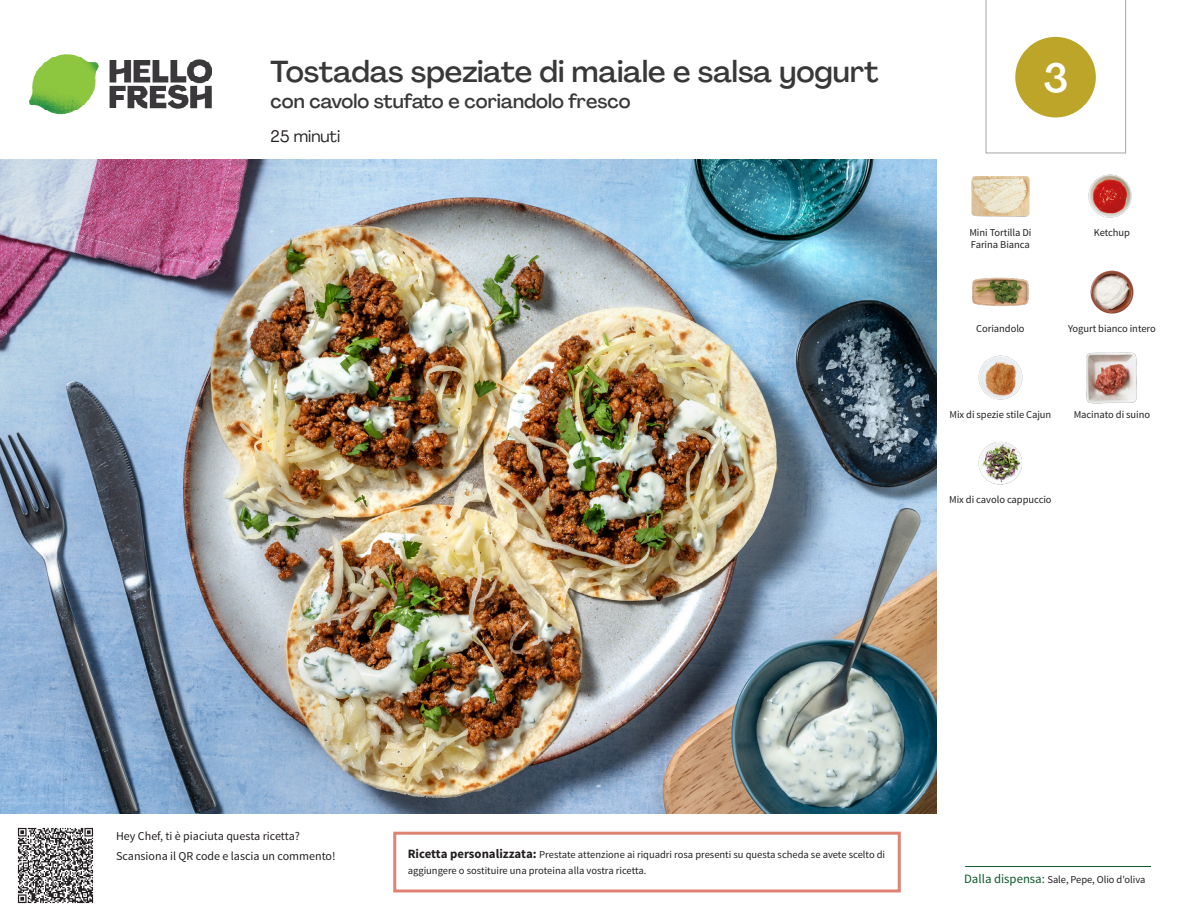
<style>
.page{position:relative;width:1188px;height:918px;background:#fff}
.page>*{position:absolute;margin:0;border:0;box-sizing:border-box;transform-origin:0 0}
._24_Recipe_Nr_Bag{font:500 40.5px "Agrandir";color:#fff}
._15_Titel_UK{font:500 30px "Agrandir";color:#383839}
._15_Titel_UK-2{font:500 19.5px "Agrandir";color:#383839}
._02_Box_Type{font:16.5px "Agrandir";color:#231f20}
._06_Before_Start{font:12px "Source Sans Pro";color:#231f20}
.STEP_Text_IT{font:10.5px/16.5px "Source Sans Pro";color:#231f20}
._18_FRONT_ingredients_UK{font:10.5px/12px "Source Sans Pro";letter-spacing:-.005em;color:#231f20}
.t1{font:10.5px "Source Sans Variable";letter-spacing:-.005em;color:#231f20}
.s1{font-weight:700;font-size:12.75px}
.s2{font-family:"Source Sans Pro";font-size:12.75px;color:#0e572c}
</style>
<div class="page">
<img style="left:30px;top:54px;width:181px;height:61px">
<hr style="left:965px;top:866px;width:186px;height:1px;background:#0e572c">
<img style="left:0;top:159px;width:936px;height:655px">
<img style="left:972px;top:176px;width:57px;height:41px">
<img style="left:1088px;top:174px;width:44px;height:44px">
<img style="left:1090px;top:270px;width:44px;height:44px">
<img style="left:972px;top:277px;width:57px;height:30px">
<img style="left:1086px;top:352px;width:51px;height:51px">
<img style="left:978px;top:355px;width:45px;height:45px">
<img style="left:978px;top:441px;width:44px;height:44px">
<img style="left:17px;top:827px;width:77px;height:77px">
<div style="left:393px;top:832px;width:508px;height:60px;border:3px solid #df8272"></div>
<svg style="left:985px;top:0;width:141px;height:154px"></svg>
<p class="_15_Titel_UK" style="left:271px;top:53px;width:610px">Tostadas speziate di maiale e salsa yogurt</p>
<p class="_15_Titel_UK-2" style="left:271px;top:89px;width:361px">con cavolo stufato e coriandolo fresco</p>
<p class="_02_Box_Type" style="left:271px;top:126px;width:71px">25 minuti</p>
<p class="_24_Recipe_Nr_Bag" style="left:1043px;top:53px;width:26px">3</p>
<p class="_18_FRONT_ingredients_UK" style="left:969px;top:227px;width:64px">Mini Tortilla Di<br>Farina Bianca</p>
<p class="_18_FRONT_ingredients_UK" style="left:1094px;top:227px;width:38px">Ketchup</p>
<p class="_18_FRONT_ingredients_UK" style="left:976px;top:323px;width:50px">Coriandolo</p>
<p class="_18_FRONT_ingredients_UK" style="left:1068px;top:323px;width:89px">Yogurt bianco intero</p>
<p class="_18_FRONT_ingredients_UK" style="left:949px;top:408px;width:103px">Mix di spezie stile Cajun</p>
<p class="_18_FRONT_ingredients_UK" style="left:1074px;top:408px;width:78px">Macinato di suino</p>
<p class="_18_FRONT_ingredients_UK" style="left:949px;top:494px;width:104px">Mix di cavolo cappuccio</p>
<p class="_06_Before_Start" style="left:116px;top:829px;width:185px">Hey Chef, ti è piaciuta questa ricetta?</p>
<p class="_06_Before_Start" style="left:116px;top:848px;width:221px">Scansiona il QR code e lascia un commento!</p>
<p class="STEP_Text_IT" style="left:408px;top:846px;width:479px"><span class="s1">Ricetta personalizzata:</span> Prestate attenzione ai riquadri rosa presenti su questa scheda se avete scelto di aggiungere o sostituire una proteina alla vostra ricetta.</p>
<p class="t1" style="left:964px;top:873px;width:183px"><span class="s2">Dalla dispensa:</span> Sale, Pepe, Olio d'oliva</p>
</div>
